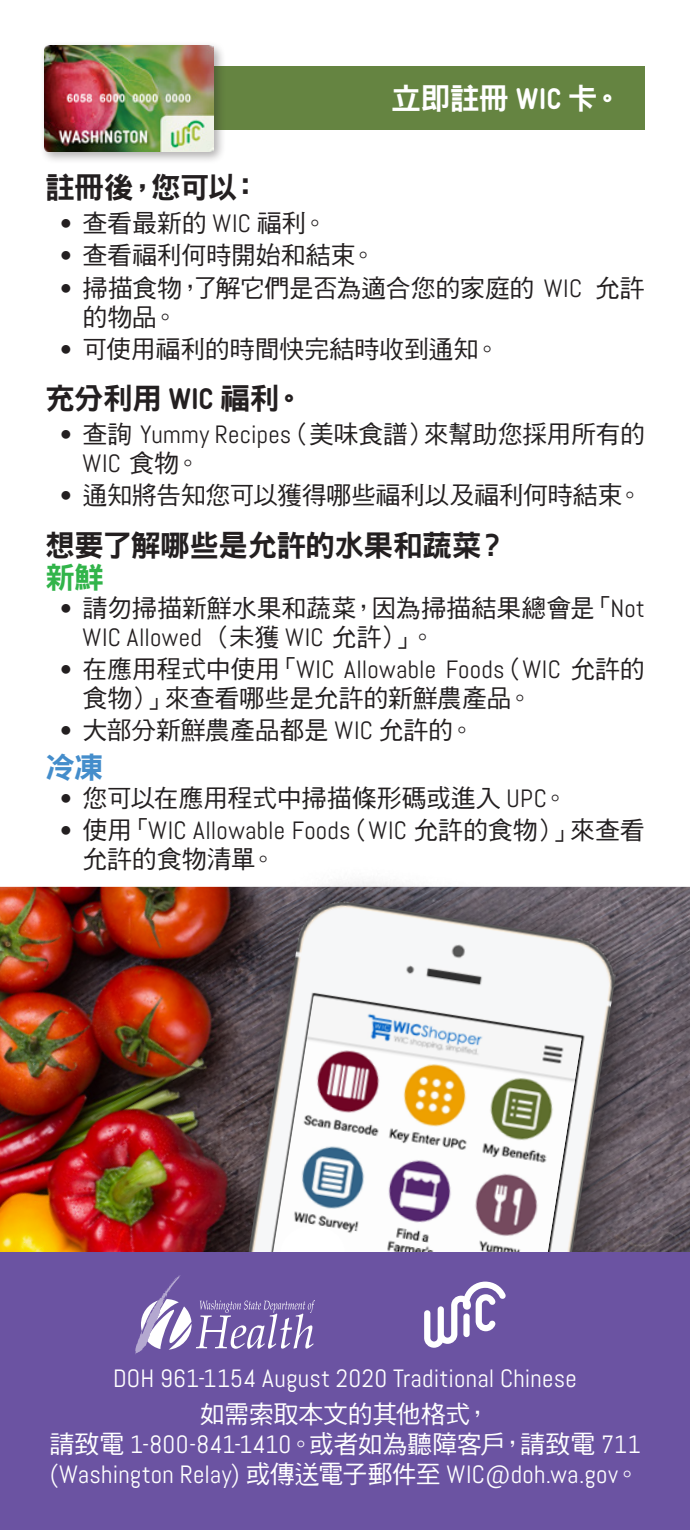
<style>
.page{position:relative;width:690px;height:1530px;background:#fff}
.page>*{position:absolute;margin:0;border:0;box-sizing:border-box;transform-origin:0 0}
.Paragraph_Style_2{font:30px "DF Hei Std W9";letter-spacing:-.03em;color:#231f20}
.Paragraph_Style_2-2{font:30px "DF Hei Std W9";color:#fff}
.Paragraph_Style_2-3{font:30px "DF Hei Std W9";color:#31b44a}
.Paragraph_Style_2-4{font:30px "DF Hei Std W9";color:#448dcb}
.bullet{font:25px/28.8px "DF Hei Std W5";letter-spacing:-.01em;color:#231f20}
.Text{font:25px/30px "Abel";letter-spacing:.01em;color:#fff;text-align:center}
.s1{font-family:"Gravur Condensed Pro";font-weight:900}
.s2{font-family:"Abel"}
.s3{font-family:"DF Hei Std W5"}
</style>
<div class="page">
<img style="left:0;top:887px;width:690px;height:365px">
<div style="left:185px;top:865px;width:486px;height:664px;background:#231f20;opacity:.75"></div>
<img style="left:221px;top:895px;width:400px;height:357px">
<img style="left:229px;top:996px;width:353px;height:256px">
<div style="left:45px;top:67px;width:600px;height:63px;background:#658441"></div>
<div style="left:40px;top:40px;width:186px;height:124px;background:#231f20;opacity:.35"></div>
<img style="left:44px;top:45px;width:170px;height:106px">
<div style="left:280px;top:1225px;width:65px;height:55px;background:#fff;border-radius:50%"></div>
<div style="left:0;top:1252px;width:690px;height:278px;background:#6b53a2"></div>
<svg style="left:135px;top:1275px;width:180px;height:79px"></svg>
<svg style="left:424px;top:1282px;width:82px;height:66px"></svg>
<p class="Paragraph_Style_2-2" style="left:391px;top:82px;width:233px">立即註冊 <span class="s1">WIC</span> 卡。</p>
<p class="Paragraph_Style_2" style="left:45px;top:171px;width:217px">註冊後，您可以：</p>
<p class="bullet" style="left:60px;top:208px;width:269px"><span class="s2">•</span> 查看最新的 <span class="s2">WIC</span> 福利。</p>
<p class="bullet" style="left:60px;top:241px;width:317px"><span class="s2">•</span> 查看福利何時開始和結束。</p>
<p class="bullet" style="left:82px;top:273px;width:564px;text-indent:-22px"><span class="s2">•</span> 掃描食物，了解它們是否為適合您的家庭的 <span class="s2">WIC</span> 允許的物品。</p>
<p class="bullet" style="left:60px;top:334px;width:441px"><span class="s2">•</span> 可使用福利的時間快完結時收到通知。</p>
<p class="Paragraph_Style_2" style="left:45px;top:382px;width:261px">充分利用 <span class="s1">WIC</span> 福利。</p>
<p class="bullet" style="left:82px;top:419px;width:564px;text-indent:-22px"><span class="s2">•</span> 查詢 <span class="s2">Yummy Recipes</span>（美味食譜）來幫助您採用所有的<br><span class="s2">WIC</span> 食物。</p>
<p class="bullet" style="left:60px;top:481px;width:584px"><span class="s2">•</span> 通知將告知您可以獲得哪些福利以及福利何時結束。</p>
<p class="Paragraph_Style_2" style="left:45px;top:529px;width:464px">想要了解哪些是允許的水果和蔬菜？</p>
<p class="Paragraph_Style_2-3" style="left:45px;top:561px;width:61px">新鮮</p>
<p class="bullet" style="left:82px;top:593px;width:564px;text-indent:-22px"><span class="s2">•</span> 請勿掃描新鮮水果和蔬菜，因為掃描結果總會是「<span class="s2">Not<br>WIC Allowed</span> （未獲 <span class="s2">WIC</span> 允許）」。</p>
<p class="bullet" style="left:82px;top:654px;width:564px;text-indent:-22px"><span class="s2">•</span> 在應用程式中使用「<span class="s2">WIC Allowable Foods</span>（<span class="s2">WIC</span> 允許的食物）」來查看哪些是允許的新鮮農產品。</p>
<p class="bullet" style="left:60px;top:716px;width:416px"><span class="s2">•</span> 大部分新鮮農產品都是 <span class="s2">WIC</span> 允許的。</p>
<p class="Paragraph_Style_2-4" style="left:45px;top:751px;width:60px">冷凍</p>
<p class="bullet" style="left:60px;top:783px;width:509px"><span class="s2">•</span> 您可以在應用程式中掃描條形碼或進入 <span class="s2">UPC</span>。</p>
<p class="bullet" style="left:82px;top:816px;width:564px;text-indent:-22px"><span class="s2">•</span> 使用「<span class="s2">WIC Allowable Foods</span>（<span class="s2">WIC</span> 允許的食物）」來查看允許的食物清單。</p>
<p class="Text" style="left:113px;top:1363px;width:465px">DOH 961-1154 August 2020 Traditional Chinese</p>
<p class="Text" style="left:49px;top:1399px;width:593px"><span class="s3">如需索取本文的其他格式，<br>請致電</span> 1-800-841-1410<span class="s3">。或者如為聽障客戶，請致電</span> 711 (Washington Relay) <span class="s3">或傳送電子郵件至</span> WIC@doh.wa.gov<span class="s3">。</span></p>
</div>
